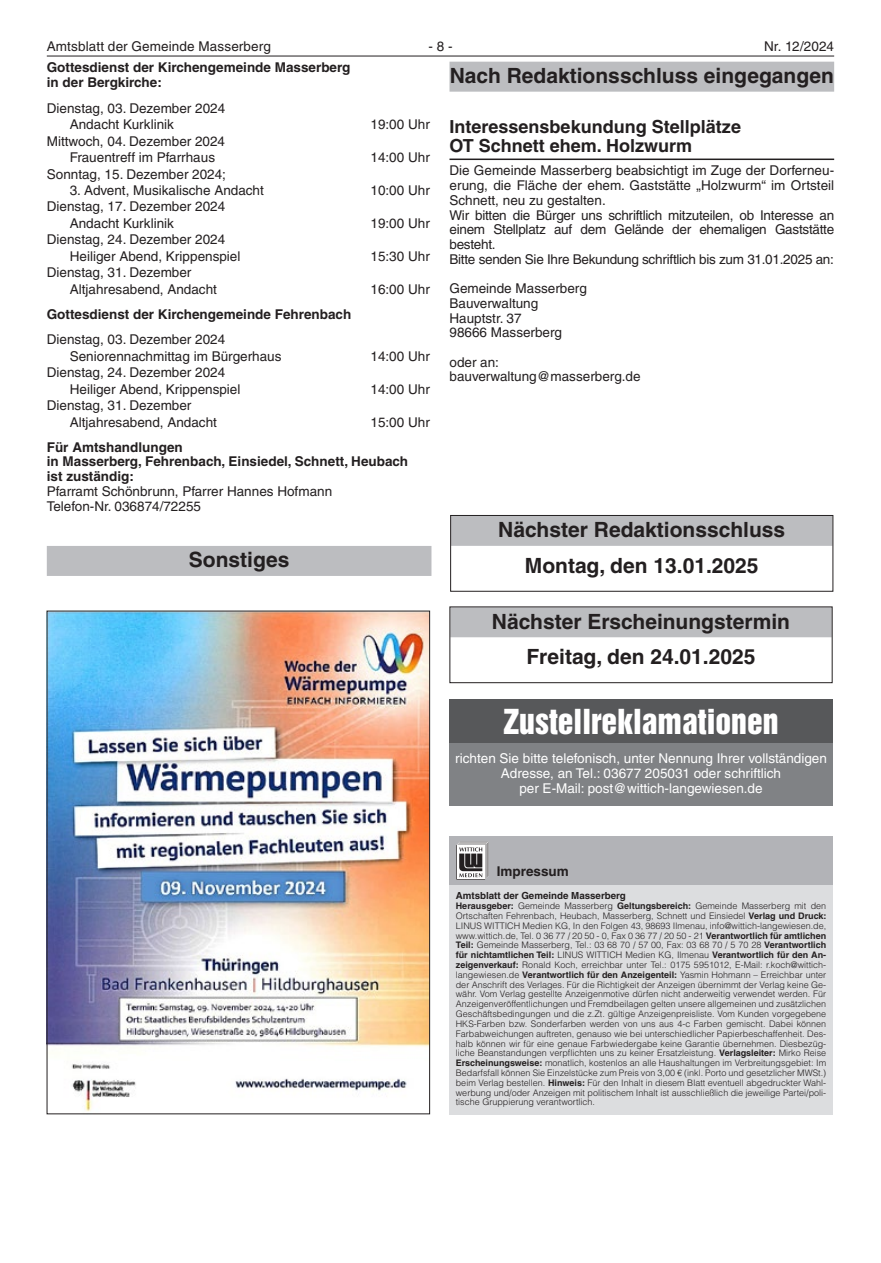
<style>
.page{position:relative;width:881px;height:1263px;background:#fff}
.page>*{position:absolute;margin:0;border:0;box-sizing:border-box;transform-origin:0 0}
.Zustell_ueber{font:31.5px "Helvetica Inserat LT";color:#fff}
.Rasterbalken{font:700 21px "Helvetica LT";color:#231f20}
.Schattenbalken{font:700 21px "Helvetica LT";color:#231f20}
.Überschrift{font:700 18px/19.6px "Helvetica LT";color:#231f20}
.t1{font:13.5px/14.7px "Helvetica LT";color:#231f20;text-align:justify}
.Impressum_kopfz{font:700 13.5px "Helvetica LT";color:#231f20}
.Zustell_norm{font:13.5px/14.7px "Helvetica LT";color:#fff;text-align:center}
.t2{font:13.5px "Helvetica LT";letter-spacing:-.02em;color:#231f20}
.Impressum_oben{font:700 9.75px "Helvetica LT";color:#231f20}
.Impressum_Norm{font:300 9px/9.8px "Helvetica LT";color:#231f20;text-align:justify}
.s1{font-weight:700}
</style>
<div class="page">
<hr style="left:47px;top:56px;width:786px;height:1px;background:#231f20">
<div style="left:47px;top:546px;width:384px;height:30px;background:#bcbdc0"></div>
<img style="left:49px;top:613px;width:378px;height:499px">
<div style="left:449px;top:62px;width:384px;height:30px;background:#bcbdc0"></div>
<hr style="left:449px;top:159px;width:384px;height:1px;background:#231f20">
<div style="left:451px;top:516px;width:381px;height:30px;background:#bcbdc0"></div>
<div style="left:450px;top:515px;width:383px;height:77px;border:1px solid #231f20"></div>
<div style="left:450px;top:607px;width:381px;height:30px;background:#bcbdc0"></div>
<div style="left:449px;top:606px;width:383px;height:77px;border:1px solid #231f20"></div>
<div style="left:449px;top:699px;width:383px;height:106px;background:#808285"></div>
<div style="left:449px;top:699px;width:383px;height:44px;background:#57585a"></div>
<div style="left:449px;top:873px;width:383px;height:241px;background:#dcdddf"></div>
<div style="left:449px;top:836px;width:383px;height:48px;background:#b2b3b7"></div>
<svg style="left:456px;top:842px;width:32px;height:38px"></svg>
<h3 class="t1" style="left:47px;top:39px;width:225px">Amtsblatt der Gemeinde Masserberg</h3>
<h3 class="t1" style="left:428px;top:39px;width:26px">- 8 -</h3>
<h3 class="t1" style="left:763px;top:39px;width:71px">Nr. 12/2024</h3>
<p class="Impressum_kopfz" style="left:47px;top:59px;width:305px">Gottesdienst der Kirchengemeinde Masserberg</p>
<p class="Impressum_kopfz" style="left:47px;top:74px;width:116px">in der Bergkirche:</p>
<p class="t1" style="left:47px;top:101px;width:180px">Dienstag, 03. Dezember 2024</p>
<p class="t1" style="left:70px;top:117px;width:106px">Andacht Kurklinik</p>
<p class="t1" style="left:370px;top:117px;width:61px">19:00 Uhr</p>
<p class="t1" style="left:47px;top:133px;width:180px">Mittwoch, 04. Dezember 2024</p>
<p class="t1" style="left:70px;top:150px;width:147px">Frauentreff im Pfarrhaus</p>
<p class="t1" style="left:370px;top:150px;width:61px">14:00 Uhr</p>
<p class="t1" style="left:47px;top:166px;width:181px">Sonntag, 15. Dezember 2024;</p>
<p class="t1" style="left:70px;top:183px;width:195px">3. Advent, Musikalische Andacht</p>
<p class="t1" style="left:370px;top:183px;width:61px">10:00 Uhr</p>
<p class="t1" style="left:47px;top:199px;width:180px">Dienstag, 17. Dezember 2024</p>
<p class="t1" style="left:70px;top:216px;width:106px">Andacht Kurklinik</p>
<p class="t1" style="left:370px;top:216px;width:61px">19:00 Uhr</p>
<p class="t1" style="left:47px;top:232px;width:180px">Dienstag, 24. Dezember 2024</p>
<p class="t1" style="left:70px;top:249px;width:172px">Heiliger Abend, Krippenspiel</p>
<p class="t1" style="left:370px;top:249px;width:61px">15:30 Uhr</p>
<p class="t1" style="left:47px;top:265px;width:146px">Dienstag, 31. Dezember</p>
<p class="t1" style="left:70px;top:282px;width:149px">Altjahresabend, Andacht</p>
<p class="t1" style="left:370px;top:282px;width:61px">16:00 Uhr</p>
<p class="Impressum_kopfz" style="left:47px;top:306px;width:306px">Gottesdienst der Kirchengemeinde Fehrenbach</p>
<p class="t1" style="left:47px;top:332px;width:180px">Dienstag, 03. Dezember 2024</p>
<p class="t1" style="left:70px;top:349px;width:213px">Seniorennachmittag im Bürgerhaus</p>
<p class="t1" style="left:370px;top:349px;width:61px">14:00 Uhr</p>
<p class="t1" style="left:47px;top:365px;width:180px">Dienstag, 24. Dezember 2024</p>
<p class="t1" style="left:70px;top:382px;width:172px">Heiliger Abend, Krippenspiel</p>
<p class="t1" style="left:370px;top:382px;width:61px">14:00 Uhr</p>
<p class="t1" style="left:47px;top:398px;width:146px">Dienstag, 31. Dezember</p>
<p class="t1" style="left:70px;top:415px;width:149px">Altjahresabend, Andacht</p>
<p class="t1" style="left:370px;top:415px;width:61px">15:00 Uhr</p>
<p class="Impressum_kopfz" style="left:47px;top:439px;width:137px">Für Amtshandlungen</p>
<p class="Impressum_kopfz" style="left:47px;top:453px;width:363px">in Masserberg, Fehrenbach, Einsiedel, Schnett, Heubach</p>
<p class="Impressum_kopfz" style="left:47px;top:468px;width:89px">ist zuständig:</p>
<p class="t1" style="left:47px;top:484px;width:287px">Pfarramt Schönbrunn, Pfarrer Hannes Hofmann</p>
<p class="t1" style="left:47px;top:498px;width:156px">Telefon-Nr. 036874/72255</p>
<p class="Rasterbalken" style="left:449px;top:63px;width:385px">Nach Redaktionsschluss eingegangen</p>
<p class="Überschrift" style="left:449px;top:116px;width:293px">Interessensbekundung Stellplätze<br>OT Schnett ehem. Holzwurm</p>
<p class="t1" style="left:449px;top:163px;width:386px">Die Gemeinde Masserberg beabsichtigt im Zuge der Dorferneu&shy;erung, die Fläche der ehem. Gaststätte „Holzwurm“ im Ortsteil Schnett, neu zu gestalten.</p>
<p class="t1" style="left:449px;top:207px;width:386px">Wir bitten die Bürger uns schriftlich mitzuteilen, ob Interesse an einem Stellplatz auf dem Gelände der ehemaligen Gaststätte besteht.</p>
<p class="t2" style="left:449px;top:251px;width:386px">Bitte senden Sie Ihre Bekundung schriftlich bis zum 31.01.2025 an:</p>
<p class="t1" style="left:449px;top:281px;width:139px">Gemeinde Masserberg</p>
<p class="t1" style="left:449px;top:296px;width:90px">Bauverwaltung</p>
<p class="t1" style="left:449px;top:310px;width:74px">Hauptstr. 37</p>
<p class="t1" style="left:449px;top:325px;width:114px">98666 Masserberg</p>
<p class="t1" style="left:449px;top:355px;width:51px">oder an:</p>
<p class="t1" style="left:449px;top:369px;width:192px">bauverwaltung@masserberg.de</p>
<p class="Rasterbalken" style="left:189px;top:547px;width:102px">Sonstiges</p>
<p class="Rasterbalken" style="left:498px;top:517px;width:288px">Nächster Redaktionsschluss</p>
<p class="Schattenbalken" style="left:524px;top:553px;width:235px">Montag, den 13.01.2025</p>
<p class="Rasterbalken" style="left:492px;top:608px;width:299px">Nächster Erscheinungstermin</p>
<p class="Schattenbalken" style="left:526px;top:644px;width:230px">Freitag, den 24.01.2025</p>
<p class="Zustell_ueber" style="left:503px;top:702px;width:276px">Zustellreklamationen</p>
<p class="Zustell_norm" style="left:455px;top:751px;width:373px">richten Sie bitte telefonisch, unter Nennung Ihrer vollständigen<br>Adresse, an Tel.: 03677 205031 oder schriftlich<br>per E-Mail: post@wittich-langewiesen.de</p>
<p class="Impressum_kopfz" style="left:496px;top:863px;width:74px">Impressum</p>
<p class="Impressum_oben" style="left:455px;top:890px;width:171px">Amtsblatt der Gemeinde Masserberg</p>
<p class="Impressum_Norm" style="left:455px;top:901px;width:372px"><span class="s1">Herausgeber:</span> Gemeinde Masserberg <span class="s1">Geltungsbereich:</span> Gemeinde Masserberg mit den Ortschaften Fehrenbach, Heubach, Masserberg, Schnett und Einsiedel <span class="s1">Verlag und Druck:<br></span>LINUS WITTICH Medien KG, In den Folgen 43, 98693 Ilmenau, info@wittich-langewiesen.de, www.wittich.de, Tel. 0 36 77 / 20 50 - 0, Fax 0 36 77 / 20 50 - 21 <span class="s1">Verantwortlich für amtlichen Teil:</span> Gemeinde Masserberg, Tel.: 03 68 70 / 57 00, Fax: 03 68 70 / 5 70 28 <span class="s1">Verantwortlich für nichtamtlichen Teil:</span> LINUS WITTICH Medien KG, Ilmenau <span class="s1">Verantwortlich für den An&shy;zeigenverkauf:</span> Ronald Koch, erreichbar unter Tel.: 0175 5951012, E-Mail: r.koch@wittich&shy;langewiesen.de <span class="s1">Verantwortlich für den Anzeigenteil:</span> Yasmin Hohmann – Erreichbar unter der Anschrift des Verlages. Für die Richtigkeit der Anzeigen übernimmt der Verlag keine Ge&shy;währ. Vom Verlag gestellte Anzeigenmotive dürfen nicht anderweitig verwendet werden. Für Anzeigenveröffentlichungen und Fremdbeilagen gelten unsere allgemeinen und zusätzlichen Geschäftsbedingungen und die z.Zt. gültige Anzeigenpreisliste. Vom Kunden vorgegebene HKS-Farben bzw. Sonderfarben werden von uns aus 4-c Farben gemischt. Dabei können Farbabweichungen auftreten, genauso wie bei unterschiedlicher Papierbeschaffenheit. Des&shy;halb können wir für eine genaue Farbwiedergabe keine Garantie übernehmen. Diesbezüg&shy;liche Beanstandungen verpflichten uns zu keiner Ersatzleistung. <span class="s1">Verlagsleiter:</span> Mirko Reise <span class="s1">Erscheinungsweise:</span> monatlich, kostenlos an alle Haushaltungen im Verbreitungsgebiet: Im Bedarfsfall können Sie Einzelstücke zum Preis von 3,00 € (inkl. Porto und gesetzlicher MWSt.) beim Verlag bestellen. <span class="s1">Hinweis:</span> Für den Inhalt in diesem Blatt eventuell abgedruckter Wahl&shy;werbung und/oder Anzeigen mit politischem Inhalt ist ausschließlich die jeweilige Partei/poli&shy;tische Gruppierung verantwortlich.</p>
</div>
